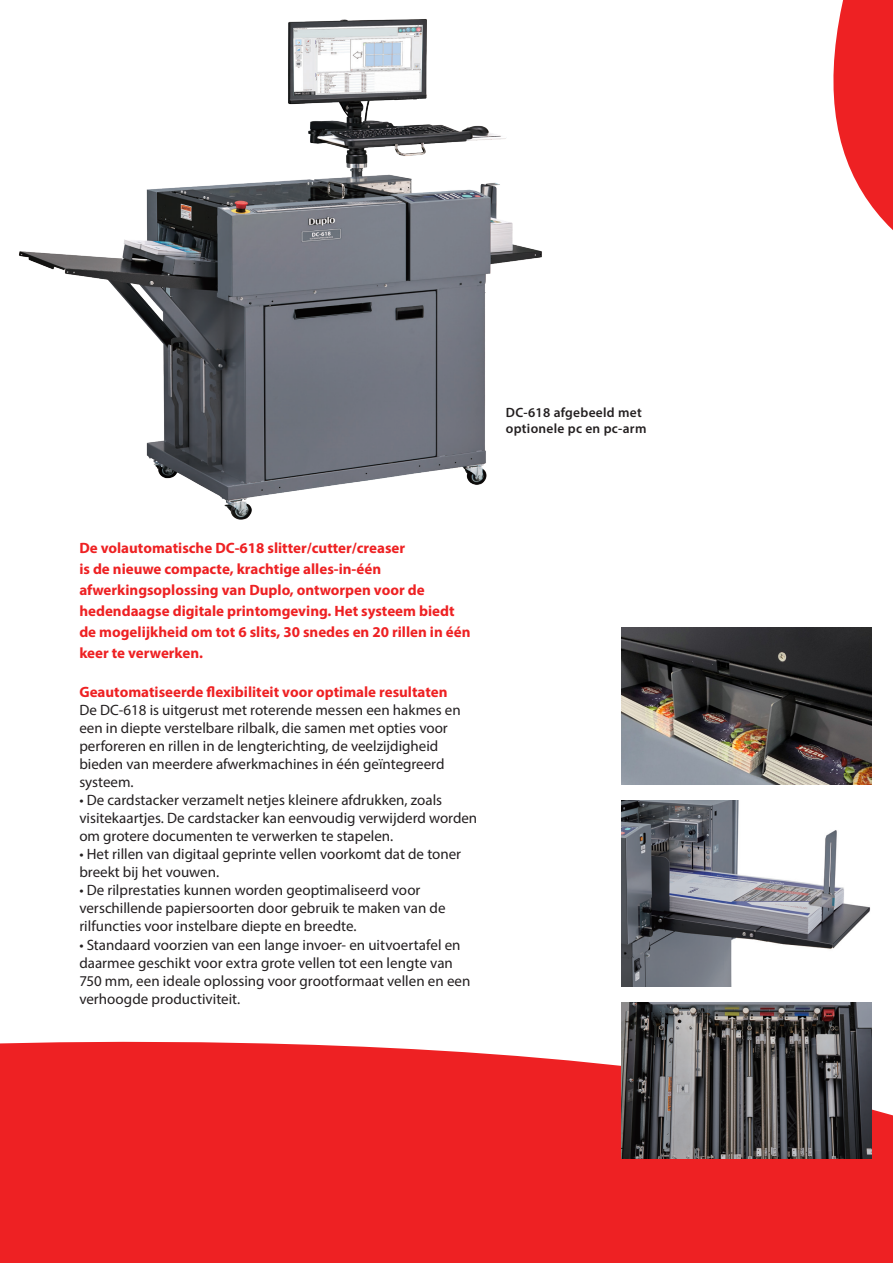
<style>
.page{position:relative;width:893px;height:1263px;background:#fff}
.page>*{position:absolute;margin:0;border:0;box-sizing:border-box;transform-origin:0 0}
.Testo_Semplice{font:15px/18px "Myriad Pro";color:#231f20}
.Testo_Semplice-2{font:700 15px/21px "Myriad Pro";color:#ee2123}
.t1{font:600 13.5px/16.2px "Myriad Pro";letter-spacing:.02em;color:#231f20}
</style>
<div class="page">
<svg style="left:0;top:1005px;width:893px;height:258px;background:#f04244"></svg>
<svg style="left:833px;top:0;width:60px;height:230px;fill:#ee2123"></svg>
<img style="left:621px;top:800px;width:250px;height:186px">
<img style="left:621px;top:628px;width:250px;height:156px">
<img style="left:621px;top:1002px;width:250px;height:156px">
<img style="left:19px;top:19px;width:523px;height:501px">
<p class="t1" style="left:506px;top:404px;width:142px">DC-618 afgebeeld met optionele pc en pc-arm</p>
<p class="Testo_Semplice-2" style="left:79px;top:537px;width:393px">De volautomatische DC-618 slitter/cutter/creaser<br>is de nieuwe compacte, krachtige alles-in-één afwerkingsoplossing van Duplo, ontworpen voor de hedendaagse digitale printomgeving. Het systeem biedt de mogelijkheid om tot 6 slits, 30 snedes en 20 rillen in één keer te verwerken.</p>
<p class="Testo_Semplice-2" style="left:79px;top:681px;width:370px">Geautomatiseerde flexibiliteit voor optimale resultaten</p>
<p class="Testo_Semplice" style="left:79px;top:701px;width:383px">De DC-618 is uitgerust met roterende messen een hakmes en een in diepte verstelbare rilbalk, die samen met opties voor perforeren en rillen in de lengterichting, de veelzijdigheid bieden van meerdere afwerkmachines in één geïntegreerd systeem.</p>
<p class="Testo_Semplice" style="left:79px;top:791px;width:399px">• De cardstacker verzamelt netjes kleinere afdrukken, zoals visitekaartjes. De cardstacker kan eenvoudig verwijderd worden om grotere documenten te verwerken te stapelen.</p>
<p class="Testo_Semplice" style="left:79px;top:845px;width:383px">• Het rillen van digitaal geprinte vellen voorkomt dat de toner breekt bij het vouwen.</p>
<p class="Testo_Semplice" style="left:79px;top:881px;width:368px">• De rilprestaties kunnen worden geoptimaliseerd voor verschillende papiersoorten door gebruik te maken van de rilfuncties voor instelbare diepte en breedte.</p>
<p class="Testo_Semplice" style="left:79px;top:935px;width:393px">• Standaard voorzien van een lange invoer- en uitvoertafel en daarmee geschikt voor extra grote vellen tot een lengte van 750 mm, een ideale oplossing voor grootformaat vellen en een verhoogde productiviteit.</p>
</div>
